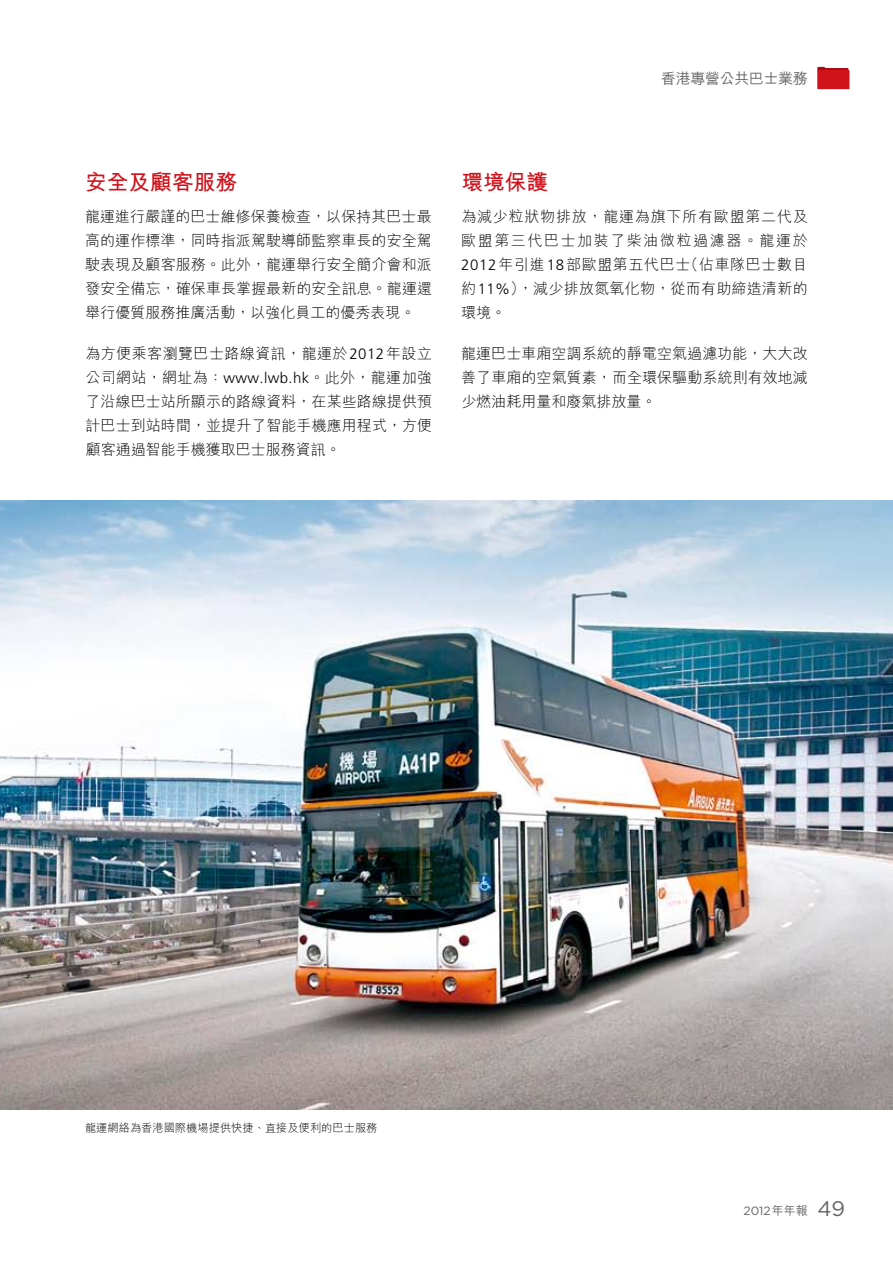
<style>
.page{position:relative;width:893px;height:1263px;background:#fff}
.page>*{position:absolute;margin:0;border:0;box-sizing:border-box;transform-origin:0 0}
.t1{font:700 21.75px "M Hei HK";color:#d0121b}
.t2{font:300 15px/24px "M Hei HK";letter-spacing:.005em;color:#000;text-align:justify}
.t3{font:500 15px "M Hei HK";letter-spacing:-.025em;color:#666464}
.t4{font:12px "Gotham";color:#666464}
.t5{font:300 11.25px "M Hei HK";color:#000}
.s1{font-family:"Frutiger"}
.s2{font-family:"M Hei HK";font-weight:500}
.s3{font-size:21px}
</style>
<div class="page">
<img style="left:0;top:501px;width:893px;height:608px">
<svg style="left:817px;top:67px;width:31px;height:3px"></svg>
<div style="left:817px;top:70px;width:32px;height:19px;background:#d0121b"></div>
<p class="t3" style="left:661px;top:67px;width:148px">香港專營公共巴士業務</p>
<h1 class="t1" style="left:85px;top:166px;width:154px">安全及顧客服務</h1>
<p class="t2" style="left:85px;top:204px;width:349px">龍運進行嚴謹的巴士維修保養檢查，以保持其巴士最高的運作標準，同時指派駕駛導師監察車長的安全駕駛表現及顧客服務。此外，龍運舉行安全簡介會和派發安全備忘，確保車長掌握最新的安全訊息。龍運還舉行優質服務推廣活動，以強化員工的優秀表現。</p>
<p class="t2" style="left:85px;top:341px;width:348px">為方便乘客瀏覽巴士路線資訊，龍運於<span class="s1">2012</span>年設立公司網站，網址為：<span class="s1">www.lwb.hk</span>。此外，龍運加強了沿線巴士站所顯示的路線資料，在某些路線提供預計巴士到站時間，並提升了智能手機應用程式，方便顧客通過智能手機獲取巴士服務資訊。</p>
<h1 class="t1" style="left:461px;top:166px;width:88px">環境保護</h1>
<p class="t2" style="left:461px;top:204px;width:348px">為減少粒狀物排放，龍運為旗下所有歐盟第二代及歐盟第三代巴士加裝了柴油微粒過濾器。龍運於<span class="s1">2012</span>年引進<span class="s1">18</span>部歐盟第五代巴士（佔車隊巴士數目約<span class="s1">11%</span>），減少排放氮氧化物，從而有助締造清新的環境。</p>
<p class="t2" style="left:461px;top:341px;width:348px">龍運巴士車廂空調系統的靜電空氣過濾功能，大大改善了車廂的空氣質素，而全環保驅動系統則有效地減少燃油耗用量和廢氣排放量。</p>
<p class="t5" style="left:85px;top:1120px;width:294px">龍運網絡為香港國際機場提供快捷、直接及便利的巴士服務</p>
<p class="t4" style="left:743px;top:1203px;width:103px">2012<span class="s2">年年報</span> <span class="s3">49</span></p>
</div>
